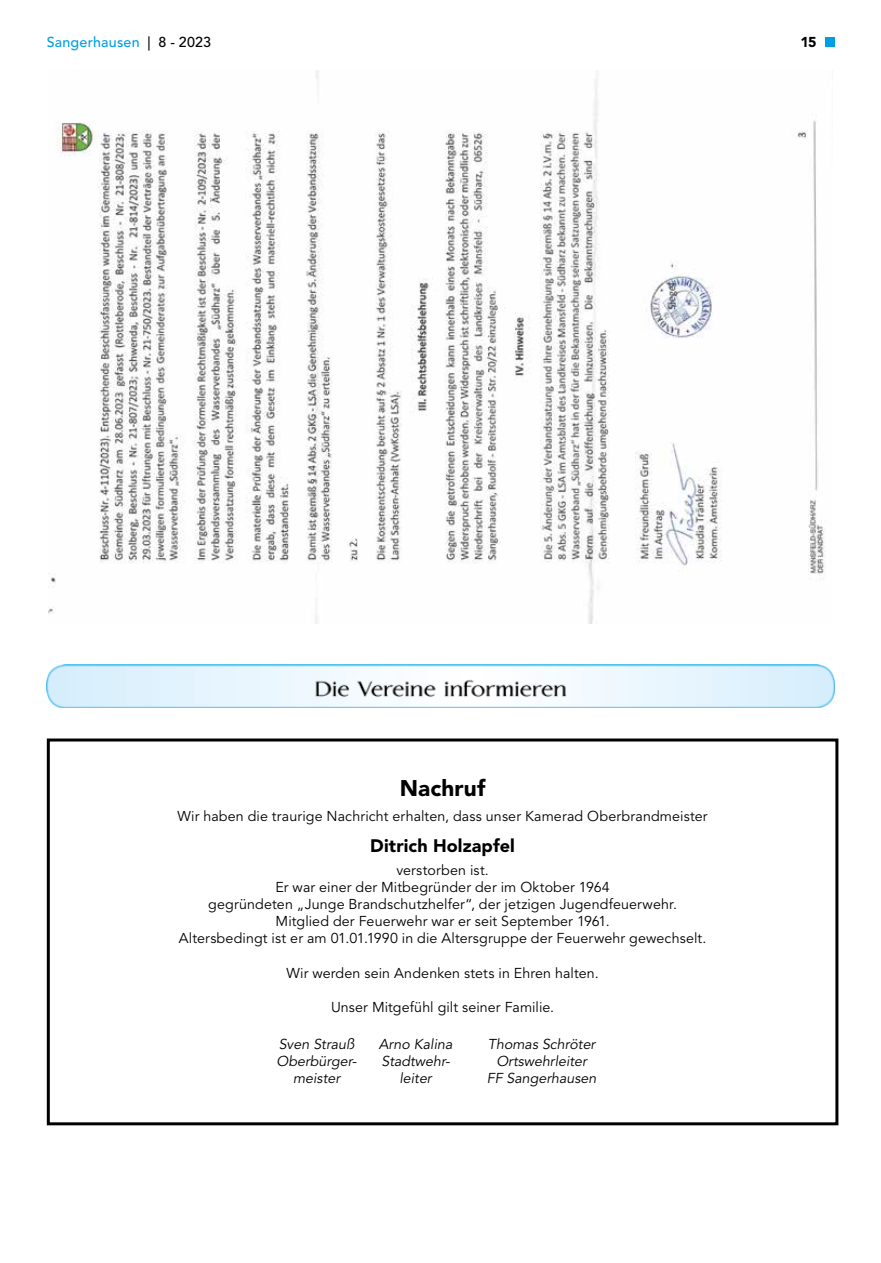
<style>
.page{position:relative;width:881px;height:1263px;background:#fff}
.page>*{position:absolute;margin:0;border:0;box-sizing:border-box;transform-origin:0 0}
.t1{font:900 22.5px "Avenir LT";letter-spacing:.005em;color:#000}
.t2{font:900 18px "Avenir LT";letter-spacing:.005em;color:#000}
.t3{font:14.25px/17.1px "Avenir LT";letter-spacing:.01em;color:#000;text-align:center}
.t4{font:italic 14.25px/17.1px "Avenir LT";color:#000;text-align:center}
.t5{font:500 14.25px "Avenir LT";letter-spacing:.01em;color:#009fe3}
.t6{font:900 14.25px "Avenir LT";color:#000}
.s1{color:#000}
</style>
<div class="page">
<div style="left:824px;top:37px;width:9px;height:9px;background:#009fe3"></div>
<img style="left:48px;top:70px;width:777px;height:554px">
<div style="left:47px;top:738px;width:791px;height:387px;border:3px solid #000"></div>
<img style="left:47px;top:665px;width:786px;height:42px">
<p class="t5" style="left:47px;top:34px;width:166px">Sangerhausen <span class="s1">| 8 - 2023</span></p>
<p class="t6" style="left:800px;top:34px;width:18px">15</p>
<h1 class="t1" style="left:400px;top:774px;width:87px">Nachruf</h1>
<p class="t3" style="left:177px;top:808px;width:531px">Wir haben die traurige Nachricht erhalten, dass unser Kamerad Oberbrandmeister</p>
<p class="t2" style="left:370px;top:834px;width:146px">Ditrich Holzapfel</p>
<p class="t3" style="left:179px;top:862px;width:528px">verstorben ist.<br>Er war einer der Mitbegründer der im Oktober 1964<br>gegründeten „Junge Brandschutzhelfer“, der jetzigen Jugendfeuerwehr.<br>Mitglied der Feuerwehr war er seit September 1961.<br>Altersbedingt ist er am 01.01.1990 in die Altersgruppe der Feuerwehr gewechselt.</p>
<p class="t3" style="left:286px;top:965px;width:313px">Wir werden sein Andenken stets in Ehren halten.</p>
<p class="t3" style="left:331px;top:999px;width:224px">Unser Mitgefühl gilt seiner Familie.</p>
<p class="t4" style="left:278px;top:1036px;width:77px">Sven Strauß</p>
<p class="t4" style="left:378px;top:1036px;width:75px">Arno Kalina</p>
<p class="t4" style="left:487px;top:1036px;width:109px">Thomas Schröter</p>
<p class="t4" style="left:276px;top:1053px;width:81px">Oberbürger&shy;meister</p>
<p class="t4" style="left:381px;top:1053px;width:70px">Stadtwehr&shy;leiter</p>
<p class="t4" style="left:486px;top:1053px;width:111px">Ortswehrleiter<br>FF Sangerhausen</p>
</div>
